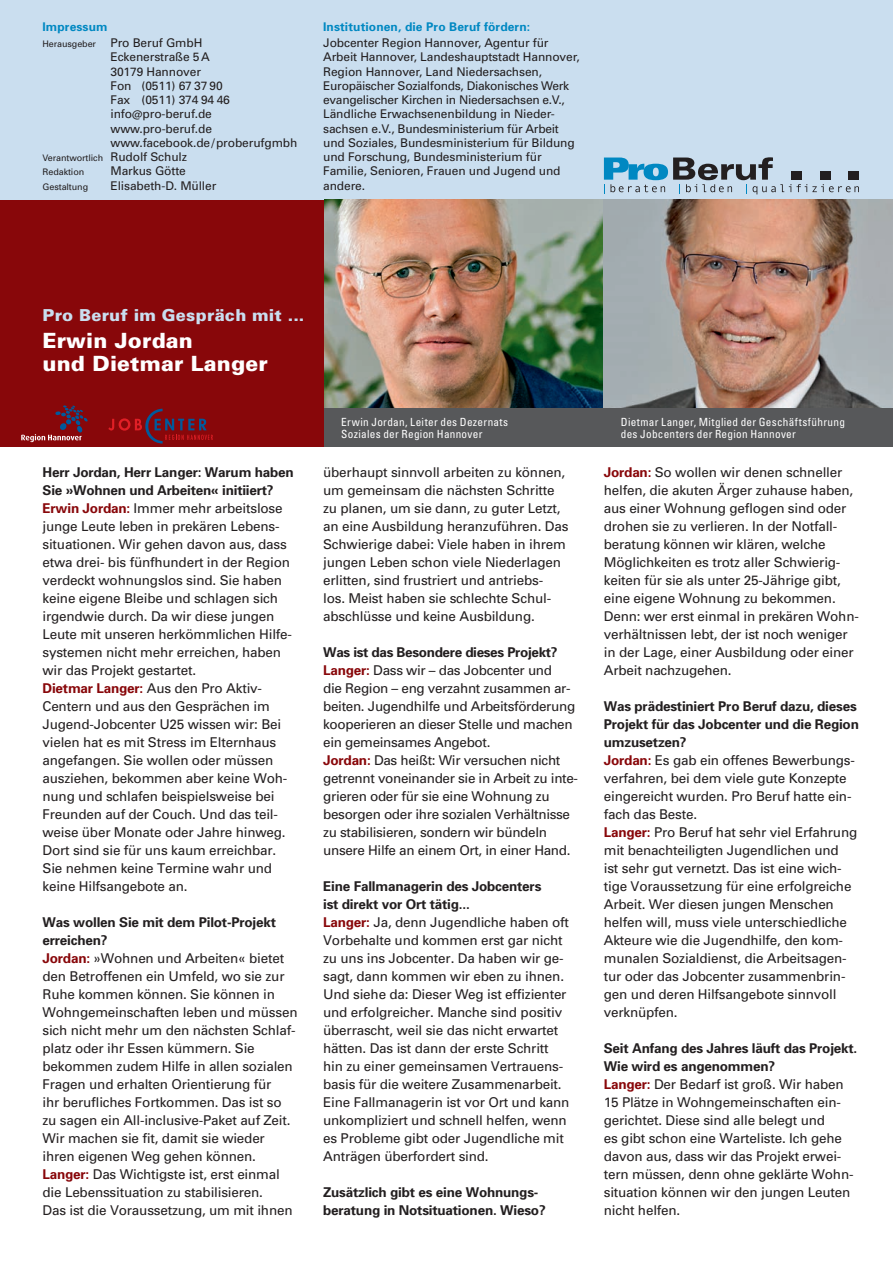
<style>
.page{position:relative;width:893px;height:1263px;background:#fff}
.page>*{position:absolute;margin:0;border:0;box-sizing:border-box;transform-origin:0 0}
.t1{font:900 21px/22.5px "Univers";letter-spacing:.01em;color:#fff}
.t2{font:900 16.5px "Univers";letter-spacing:.015em;color:#cadeef}
.t3{font:13.5px/18px "Univers";letter-spacing:-.015em;color:#231f20}
.t4{font:700 13.5px/18px "Univers";letter-spacing:-.015em;color:#231f20}
.t5{font:12px/14.2px "Univers";letter-spacing:-.01em;color:#231f20}
.t6{font:700 12px "Univers";letter-spacing:.01em;color:#0088c2}
.t7{font:condensed 11.25px/12.8px "Univers";letter-spacing:.025em;color:#fff}
.t8{font:9px/14.2px "Univers";letter-spacing:-.01em;color:#231f20}
.s1{font-weight:700;color:#0088c2}
.s2{font-size:9px}
.s3{font-size:10.5px}
.s4{font-size:12px}
.s5{font-weight:700}
.s6{font-weight:700;color:#88070a}
</style>
<div class="page">
<div style="left:0;top:0;width:893px;height:200px;background:#cadeef"></div>
<svg style="left:604px;top:157px;width:255px;height:37px"></svg>
<div style="left:0;top:200px;width:893px;height:246px;background:#88070a"></div>
<img style="left:324px;top:200px;width:280px;height:208px">
<img style="left:604px;top:200px;width:289px;height:208px">
<div style="left:604px;top:408px;width:289px;height:38px;background:#57585a"></div>
<div style="left:324px;top:408px;width:289px;height:38px;background:#57585a"></div>
<svg style="left:108px;top:409px;width:105px;height:35px"></svg>
<svg style="left:21px;top:405px;width:67px;height:37px"></svg>
<p class="t5" style="left:43px;top:18px;width:161px;line-height:16.4px"><span class="s1">Impressum<br></span><span class="s2">Herausgeber</span> Pro Beruf GmbH</p>
<p class="t5" style="left:111px;top:50px;width:188px">Eckenerstraße 5 A<br>30179 Hannover<br>Fon (0511) 67 37 90<br>Fax (0511) 374 94 46 info<span class="s3">@</span>pro-beruf.de www.pro-beruf.de www.facebook.de / proberufgmbh</p>
<p class="t8" style="left:43px;top:151px;width:146px">Verantwortlich <span class="s4">Rudolf Schulz<br></span>Redaktion</p>
<p class="t5" style="left:111px;top:164px;width:77px">Markus Götte</p>
<p class="t8" style="left:43px;top:179px;width:47px">Gestaltung</p>
<p class="t5" style="left:111px;top:178px;width:107px">Elisabeth-D. Müller</p>
<p class="t6" style="left:323px;top:19px;width:209px">Institutionen, die Pro Beruf fördern:</p>
<p class="t5" style="left:323px;top:36px;width:258px">Jobcenter Region Hannover, Agentur für Arbeit Hannover, Landeshauptstadt Hannover, Region Hannover, Land Niedersachsen, Europäischer Sozialfonds, Diakonisches Werk evangelischer Kirchen in Niedersachsen e.V., Ländliche Erwachsenenbildung in Nieder&shy;sachsen e.V., Bundesministerium für Arbeit und Soziales, Bundesministerium für Bildung und Forschung, Bundesministerium für Familie, Senioren, Frauen und Jugend und andere.</p>
<p class="t2" style="left:43px;top:305px;width:263px">Pro Beruf im Gespräch mit ...</p>
<h1 class="t1" style="left:43px;top:329px;width:227px">Erwin Jordan<br>und Dietmar Langer</h1>
<p class="t3" style="left:43px;top:464px;width:253px"><span class="s5">Herr Jordan, Herr Langer: Warum haben Sie »Wohnen und Arbeiten« initiiert?<br></span><span class="s6">Erwin Jordan:</span> Immer mehr arbeitslose junge Leute leben in prekären Lebens&shy;situationen. Wir gehen davon aus, dass etwa drei- bis fünfhundert in der Region verdeckt wohnungslos sind. Sie haben keine eigene Bleibe und schlagen sich irgendwie durch. Da wir diese jungen Leute mit unseren herkömmlichen Hilfe&shy;systemen nicht mehr erreichen, haben wir das Projekt gestartet.<br><span class="s6">Dietmar Langer:</span> Aus den Pro Aktiv-Centern und aus den Gesprächen im Jugend-Jobcenter U25 wissen wir: Bei vielen hat es mit Stress im Elternhaus angefangen. Sie wollen oder müssen ausziehen, bekommen aber keine Woh&shy;nung und schlafen beispielsweise bei Freunden auf der Couch. Und das teil&shy;weise über Monate oder Jahre hinweg.<br>Dort sind sie für uns kaum erreichbar.<br>Sie nehmen keine Termine wahr und keine Hilfsangebote an.</p>
<p class="t3" style="left:43px;top:913px;width:257px"><span class="s5">Was wollen Sie mit dem Pilot-Projekt erreichen?<br></span><span class="s6">Jordan:</span> »Wohnen und Arbeiten« bietet den Betroffenen ein Umfeld, wo sie zur Ruhe kommen können. Sie können in Wohngemeinschaften leben und müssen sich nicht mehr um den nächsten Schlaf&shy;platz oder ihr Essen kümmern. Sie bekommen zudem Hilfe in allen sozialen Fragen und erhalten Orientierung für<br>ihr berufliches Fortkommen. Das ist so zu sagen ein All-inclusive-Paket auf Zeit.<br>Wir machen sie fit, damit sie wieder ihren eigenen Weg gehen können.<br><span class="s6">Langer:</span> Das Wichtigste ist, erst einmal die Lebenssituation zu stabilisieren.<br>Das ist die Voraussetzung, um mit ihnen</p>
<p class="t7" style="left:341px;top:415px;width:169px">Erwin Jordan, Leiter des Dezernats<br>Soziales der Region Hannover</p>
<p class="t3" style="left:323px;top:463px;width:247px">überhaupt sinnvoll arbeiten zu können, um gemeinsam die nächsten Schritte zu planen, um sie dann, zu guter Letzt, an eine Ausbildung heranzuführen. Das Schwierige dabei: Viele haben in ihrem jungen Leben schon viele Niederlagen erlitten, sind frustriert und antriebs&shy;los. Meist haben sie schlechte Schul&shy;abschlüsse und keine Ausbildung.</p>
<p class="t3" style="left:323px;top:643px;width:256px"><span class="s5">Was ist das Besondere dieses Projekt?<br></span><span class="s6">Langer:</span> Dass wir – das Jobcenter und<br>die Region – eng verzahnt zusammen ar&shy;beiten. Jugendhilfe und Arbeitsförderung kooperieren an dieser Stelle und machen ein gemeinsames Angebot.<br><span class="s6">Jordan:</span> Das heißt: Wir versuchen nicht getrennt voneinander sie in Arbeit zu inte&shy;grieren oder für sie eine Wohnung zu besorgen oder ihre sozialen Verhältnisse zu stabilisieren, sondern wir bündeln unsere Hilfe an einem Ort, in einer Hand.</p>
<p class="t3" style="left:323px;top:877px;width:248px"><span class="s5">Eine Fallmanagerin des Jobcenters<br>ist direkt vor Ort tätig...<br></span><span class="s6">Langer:</span> Ja, denn Jugendliche haben oft Vorbehalte und kommen erst gar nicht zu uns ins Jobcenter. Da haben wir ge&shy;sagt, dann kommen wir eben zu ihnen.<br>Und siehe da: Dieser Weg ist effizienter und erfolgreicher. Manche sind positiv überrascht, weil sie das nicht erwartet hätten. Das ist dann der erste Schritt hin zu einer gemeinsamen Vertrauens&shy;basis für die weitere Zusammenarbeit.<br>Eine Fallmanagerin ist vor Ort und kann unkompliziert und schnell helfen, wenn es Probleme gibt oder Jugendliche mit Anträgen überfordert sind.</p>
<p class="t4" style="left:323px;top:1183px;width:224px">Zusätzlich gibt es eine Wohnungs&shy;beratung in Notsituationen. Wieso?</p>
<p class="t7" style="left:621px;top:415px;width:226px">Dietmar Langer, Mitglied der Geschäftsführung des Jobcenters der Region Hannover</p>
<p class="t3" style="left:604px;top:464px;width:257px"><span class="s6">Jordan:</span> So wollen wir denen schneller helfen, die akuten Ärger zuhause haben, aus einer Wohnung geflogen sind oder drohen sie zu verlieren. In der Notfall&shy;beratung können wir klären, welche Möglichkeiten es trotz aller Schwierig&shy;keiten für sie als unter 25-Jährige gibt, eine eigene Wohnung zu bekommen.<br>Denn: wer erst einmal in prekären Wohn&shy;verhältnissen lebt, der ist noch weniger in der Lage, einer Ausbildung oder einer Arbeit nachzugehen.</p>
<p class="t3" style="left:604px;top:698px;width:257px"><span class="s5">Was prädestiniert Pro Beruf dazu, dieses Projekt für das Jobcenter und die Region umzusetzen?<br></span><span class="s6">Jordan:</span> Es gab ein offenes Bewerbungs&shy;verfahren, bei dem viele gute Konzepte eingereicht wurden. Pro Beruf hatte ein&shy;fach das Beste.<br><span class="s6">Langer:</span> Pro Beruf hat sehr viel Erfahrung mit benachteiligten Jugendlichen und<br>ist sehr gut vernetzt. Das ist eine wich&shy;tige Voraussetzung für eine erfolgreiche Arbeit. Wer diesen jungen Menschen helfen will, muss viele unterschiedliche Akteure wie die Jugendhilfe, den kom&shy;munalen Sozialdienst, die Arbeitsagen&shy;tur oder das Jobcenter zusammenbrin&shy;gen und deren Hilfsangebote sinnvoll verknüpfen.</p>
<p class="t3" style="left:604px;top:1039px;width:255px"><span class="s5">Seit Anfang des Jahres läuft das Projekt.<br>Wie wird es angenommen?<br></span><span class="s6">Langer:</span> Der Bedarf ist groß. Wir haben 15 Plätze in Wohngemeinschaften ein&shy;gerichtet. Diese sind alle belegt und<br>es gibt schon eine Warteliste. Ich gehe davon aus, dass wir das Projekt erwei&shy;tern müssen, denn ohne geklärte Wohn&shy;situation können wir den jungen Leuten nicht helfen.</p>
</div>
